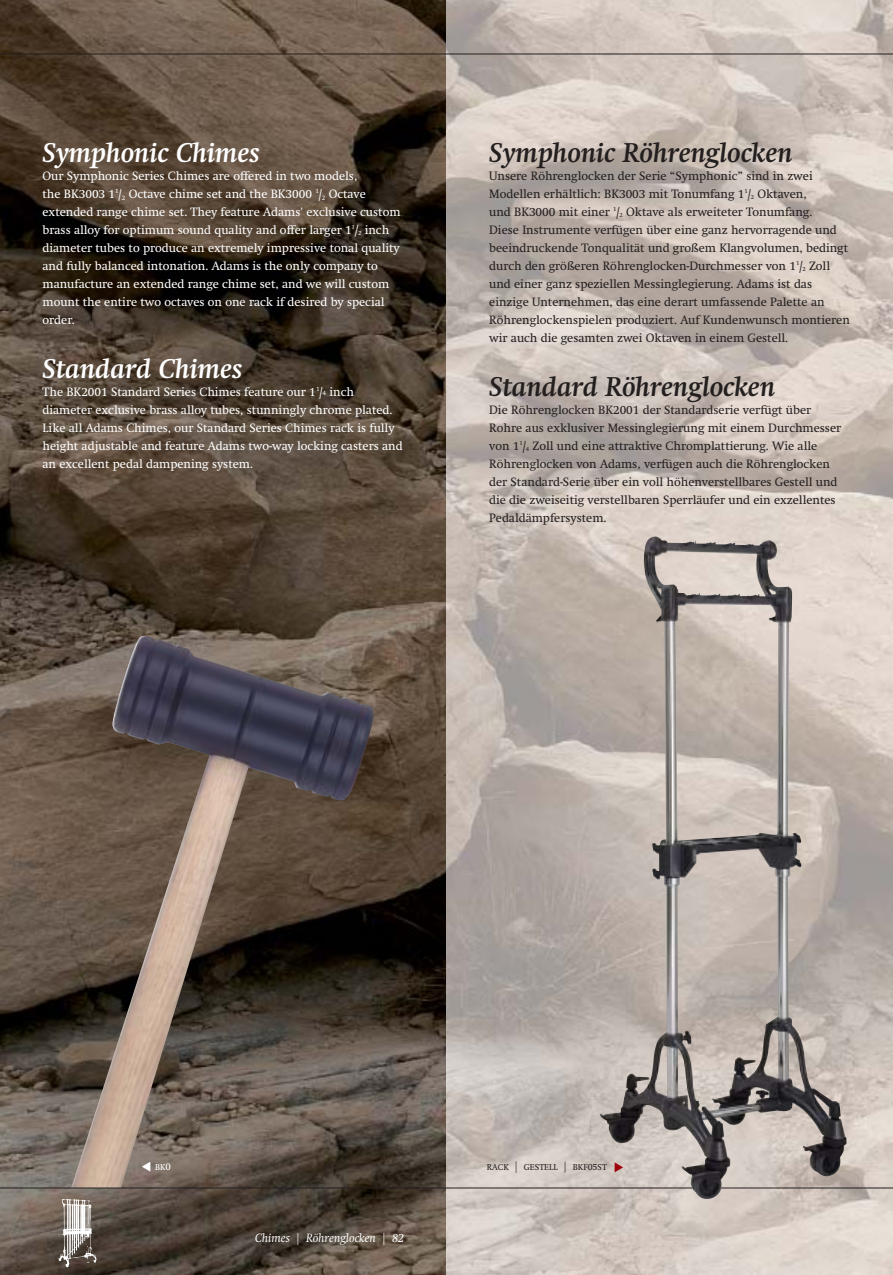
<style>
.page{position:relative;width:893px;height:1275px;background:#fff}
.page>*{position:absolute;margin:0;border:0;box-sizing:border-box;transform-origin:0 0}
.t1{font:italic 700 27px "Swift";color:#231f1f}
.t2{font:italic 700 27px "Swift";color:#fff}
.t3{font:12px/18px "Swift";color:#231f1f}
.t4{font:12px/18px "Swift";color:#fff}
.t5{font:italic 12px "Swift";color:#fff}
.t6{font:8.4px "Swift";color:#231f1f}
.t7{font:8.4px "Swift";color:#fff}
.s1{font-style:italic}
.s2{font-size:6.3px}
.s3{font-size:9.75px}
.s4{font-size:11.25px}
.s5{font-size:9px}
.s6{font-style:normal}
</style>
<div class="page">
<img style="left:0;top:0;width:446px;height:1275px">
<svg style="left:446px;top:0;width:446px;height:1275px;background:#c2b8b1"></svg>
<img style="left:58px;top:1199px;width:28px;height:59px">
<img style="left:44px;top:634px;width:333px;height:554px">
<hr style="left:0;top:1188px;width:892px;height:1px;background:#231f1f">
<hr style="left:0;top:54px;width:892px;height:1px;background:#231f1f">
<img style="left:653px;top:849px;width:178px;height:286px">
<svg style="left:142px;top:1161px;width:8px;height:10px"></svg>
<svg style="left:615px;top:1162px;width:8px;height:10px"></svg>
<h1 class="t2" style="left:43px;top:143px;width:219px">Symphonic Chimes</h1>
<p class="t4" style="left:43px;top:168px;width:359px">Our Symphonic Series Chimes are offered in two models,<br>the BK3003 1<sup>1</sup>/<sub>2</sub> Octave chime set and the BK3000 <sup>1</sup>/<sub>2</sub> Octave extended range chime set. They feature Adams' exclusive custom brass alloy for optimum sound quality and offer larger 1<sup>1</sup><span class="s1">/</span><sub>2</sub> inch diameter tubes to produce an extremely impressive tonal quality and fully balanced intonation. Adams is the only company to manufacture an extended range chime set, and we will custom mount the entire two octaves on one rack if desired by special order.</p>
<h1 class="t2" style="left:43px;top:359px;width:201px">Standard Chimes</h1>
<p class="t4" style="left:43px;top:384px;width:361px">The BK2001 Standard Series Chimes feature our 1<sup>1</sup>/<span class="s2">4</span> inch diameter exclusive brass alloy tubes, stunningly chrome plated.<br>Like all Adams Chimes, our Standard Series Chimes rack is fully height adjustable and feature Adams two-way locking casters and an excellent pedal dampening system.</p>
<h1 class="t1" style="left:489px;top:143px;width:305px">Symphonic Röhrenglocken</h1>
<p class="t3" style="left:489px;top:168px;width:362px">Unsere Röhrenglocken der Serie “Symphonic” sind in zwei Modellen erhältlich: BK3003 mit Tonumfang 1<sup>1</sup>/<sub>2</sub> Oktaven,<br>und BK3000 mit einer <sup>1</sup>/<sub>2</sub> Oktave als erweiteter Tonumfang.<br>Diese Instrumente verfügen über eine ganz hervorragende und beeindruckende Tonqualität und großem Klangvolumen, bedingt durch den größeren Röhrenglocken-Durchmesser von 1<sup>1</sup>/<sub>2</sub> Zoll und einer ganz speziellen Messinglegierung. Adams ist das einzige Unternehmen, das eine derart umfassende Palette an Röhrenglockenspielen produziert. Auf Kundenwunsch montieren wir auch die gesamten zwei Oktaven in einem Gestell.</p>
<h1 class="t1" style="left:489px;top:377px;width:287px">Standard Röhrenglocken</h1>
<p class="t3" style="left:489px;top:402px;width:353px">Die Röhrenglocken BK2001 der Standardserie verfügt über Rohre aus exklusiver Messinglegierung mit einem Durchmesser von 1<sup>1</sup>/<sub>4</sub> Zoll und eine attraktive Chromplattierung. Wie alle Röhrenglocken von Adams, verfügen auch die Röhrenglocken der Standard-Serie über ein voll höhenverstellbares Gestell und die die zweiseitig verstellbaren Sperrläufer und ein exzellentes Pedaldämpfersystem.</p>
<p class="t7" style="left:155px;top:1164px;width:17px">BK<span class="s3">0</span></p>
<p class="t6" style="left:487px;top:1164px;width:122px">RACK <span class="s4">|</span> GESTELL <span class="s4">|</span> BKF<span class="s5">05</span>ST</p>
<p class="t5" style="left:255px;top:1233px;width:150px">Chimes <span class="s6">|</span> Röhrenglocken <span class="s6">|</span> 82</p>
</div>
